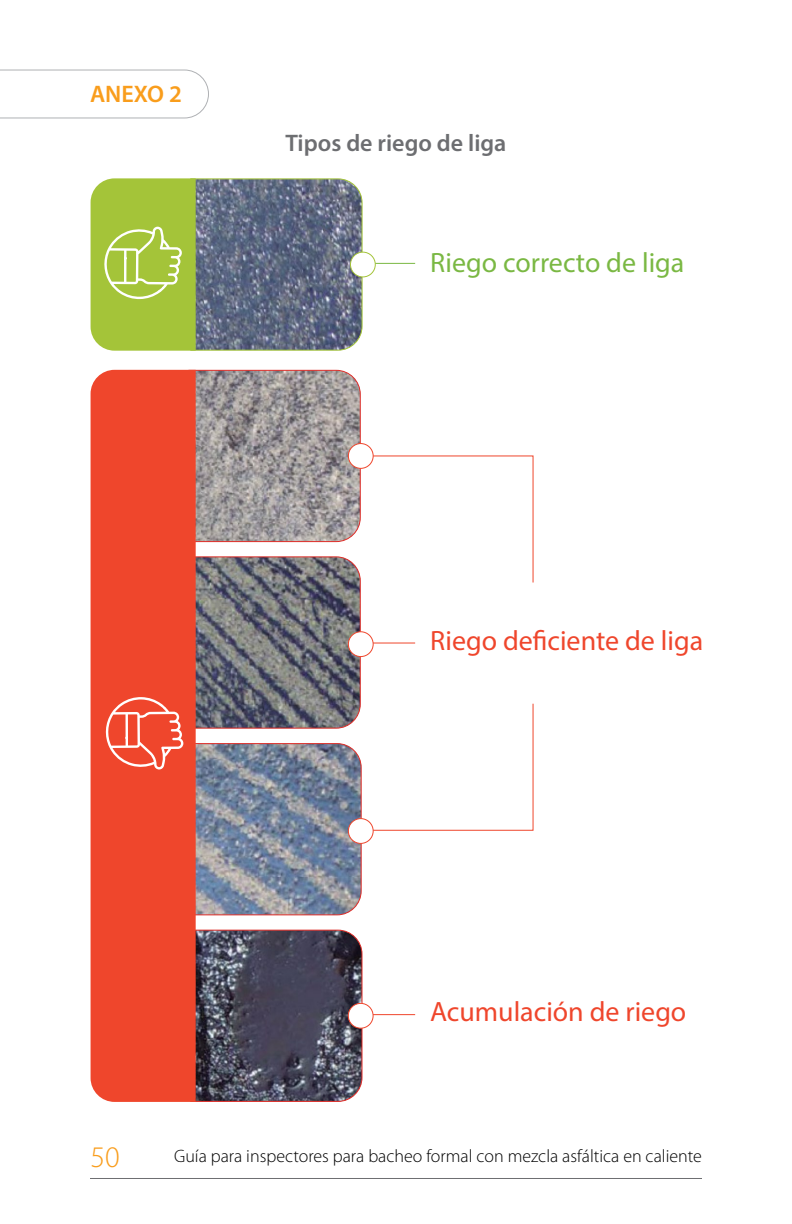
<style>
.page{position:relative;width:792px;height:1224px;background:#fff}
.page>*{position:absolute;margin:0;border:0;box-sizing:border-box;transform-origin:0 0}
.t1{font:300 30px "Myriad Pro";color:#f99d1c}
.t2{font:28px "Myriad Pro";color:#ef462c}
.t3{font:28px "Myriad Pro";color:#7ab843}
.t4{font:600 24px "Myriad Pro";color:#6d6e71}
.t5{font:600 24px "Myriad Pro";color:#f99d1c}
.t6{font:300 18px "Myriad Pro";color:#000}
</style>
<div class="page">
<hr style="left:90px;top:1178px;width:612px;height:1px;background:#6d6e71">
<svg style="left:196px;top:929px;width:167px;height:173px;background:#504e5e"></svg>
<hr style="left:361px;top:1014px;width:54px;height:1px;background:#ef462c">
<hr style="left:363px;top:263px;width:52px;height:1px;background:#7ab843">
<div style="left:348px;top:1003px;width:25px;height:25px;background:#fff;border-radius:50%"></div>
<div style="left:348px;top:1003px;width:26px;height:26px;border:1px solid #ef462c;border-radius:50%"></div>
<div style="left:350px;top:252px;width:25px;height:25px;background:#fff;border-radius:50%"></div>
<div style="left:350px;top:252px;width:26px;height:25px;border:1px solid #a4c439;border-radius:50%"></div>
<div style="left:91px;top:372px;width:105px;height:730px;background:#ef462c"></div>
<svg style="left:91px;top:178px;width:272px;height:173px;background:#81936e"></svg>
<svg style="left:104px;top:369px;width:430px;height:547px"></svg>
<svg style="left:0;top:69px;width:209px;height:50px"></svg>
<h3 class="t5" style="left:90px;top:79px;width:94px">ANEXO 2</h3>
<h3 class="t4" style="left:285px;top:128px;width:223px">Tipos de riego de liga</h3>
<h2 class="t3" style="left:430px;top:245px;width:256px">Riego correcto de liga</h2>
<h2 class="t2" style="left:430px;top:624px;width:275px">Riego deficiente de liga</h2>
<h2 class="t2" style="left:430px;top:994px;width:258px">Acumulación de riego</h2>
<h1 class="t1" style="left:91px;top:1141px;width:31px">50</h1>
<p class="t6" style="left:174px;top:1147px;width:529px">Guía para inspectores para bacheo formal con mezcla asfáltica en caliente</p>
</div>
